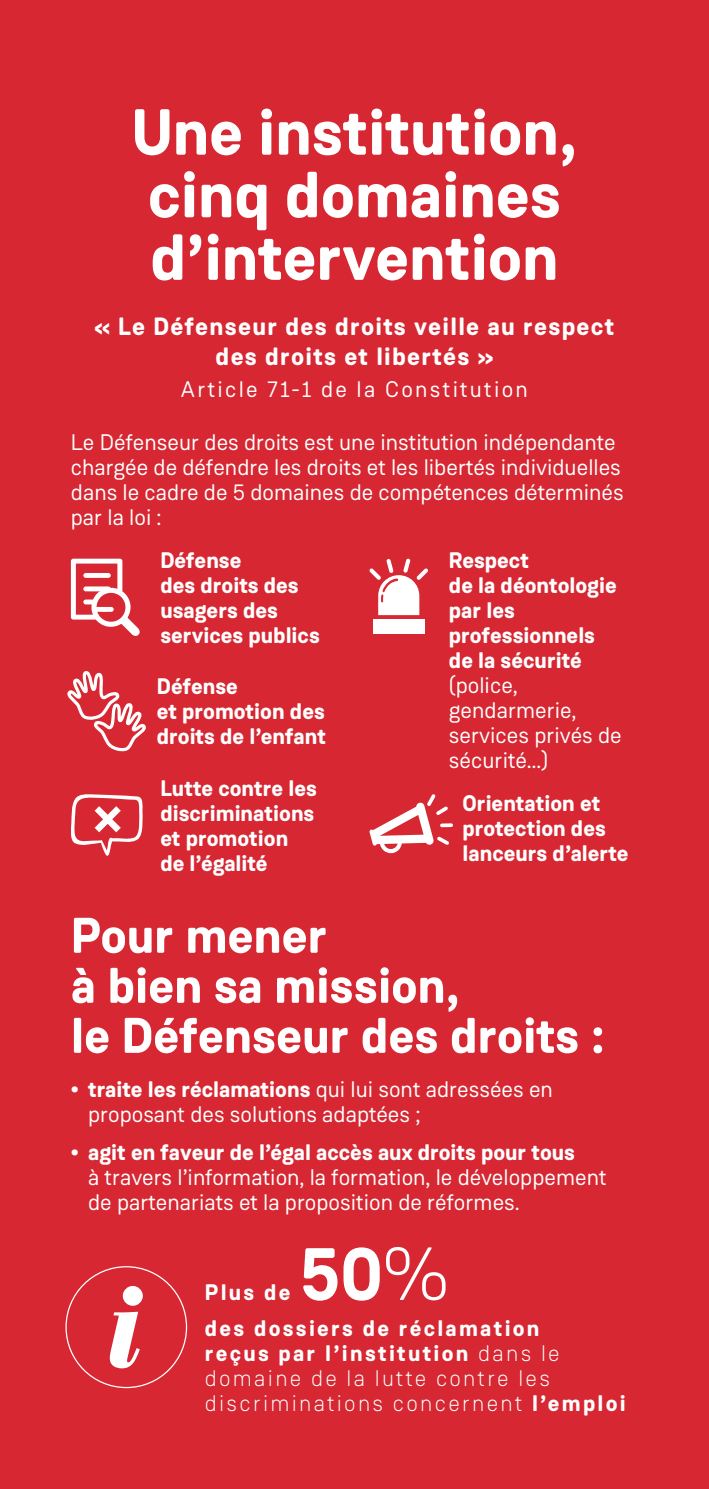
<style>
.page{position:relative;width:709px;height:1489px;background:#fff}
.page>*{position:absolute;margin:0;border:0;box-sizing:border-box;transform-origin:0 0}
.t1{font:700 75px "Weissenhof Grotesk";color:#fff}
.t2{font:700 65px/62.5px "Weissenhof Grotesk";color:#fff}
.t3{font:700 50px/50px "Weissenhof Grotesk";color:#fff}
.t4{font:700 25px/30px "Weissenhof Grotesk";letter-spacing:.05em;color:#fff;text-align:center}
.t5{font:22.5px/25px "Weissenhof Grotesk";color:#fff}
.t6{font:700 22.5px/25px "Weissenhof Grotesk";color:#fff}
.t7{font:300 22.5px/25px "Weissenhof Grotesk";letter-spacing:.1em;color:#fff}
.t8{font:22.5px "Weissenhof Grotesk";letter-spacing:.1em;color:#fff}
.s1{font-weight:700;font-size:27.5px}
.s2{font-weight:700}
.s3{font-weight:300}
</style>
<div class="page">
<div style="left:0;top:0;width:709px;height:1488px;background:#d62732"></div>
<svg style="left:110px;top:1285px;width:33px;height:83px"></svg>
<svg style="left:71px;top:794px;width:72px;height:62px"></svg>
<div style="left:373px;top:619px;width:51px;height:14px;background:#fff"></div>
<svg style="left:369px;top:558px;width:59px;height:57px"></svg>
<svg style="left:67px;top:671px;width:79px;height:81px"></svg>
<svg style="left:369px;top:794px;width:84px;height:59px"></svg>
<svg style="left:71px;top:558px;width:69px;height:78px"></svg>
<div style="left:95px;top:607px;width:11px;height:5px;background:#fff;border-radius:2px"></div>
<div style="left:102px;top:607px;width:12px;height:5px;background:#fff;border-radius:2px"></div>
<h2 class="t2" style="left:132px;top:102px;width:447px">Une institution, cinq domaines d’intervention</h2>
<p class="t4" style="left:95px;top:312px;width:521px">« Le Défenseur des droits veille au respect des droits et libertés »</p>
<p class="t8" style="left:181px;top:376px;width:348px">Article 71-1 de la Constitution</p>
<p class="t5" style="left:71px;top:429px;width:554px">Le Défenseur des droits est une institution indépendante chargée de défendre les droits et les libertés individuelles dans le cadre de 5 domaines de compétences déterminés par la loi :</p>
<p class="t6" style="left:160px;top:548px;width:161px">Défense<br>des droits des usagers des services publics</p>
<p class="t6" style="left:157px;top:674px;width:171px">Défense<br>et promotion des droits de l’enfant</p>
<p class="t6" style="left:160px;top:776px;width:158px">Lutte contre les discriminations et promotion de l’égalité</p>
<p class="t6" style="left:449px;top:548px;width:169px">Respect<br>de la déontologie par les professionnels de la sécurité</p>
<p class="t5" style="left:449px;top:673px;width:174px">(police, gendarmerie, services privés de sécurité…)</p>
<p class="t6" style="left:462px;top:791px;width:168px">Orientation et protection des lanceurs d’alerte</p>
<h3 class="t3" style="left:71px;top:911px;width:535px">Pour mener<br>à bien sa mission,<br>le Défenseur des droits :</h3>
<p class="t5" style="left:88px;top:1077px;width:466px;text-indent:-17px"><span class="s1">•</span> <span class="s2">traite les réclamations</span> qui lui sont adressées en proposant des solutions adaptées ;</p>
<p class="t5" style="left:88px;top:1139px;width:520px;text-indent:-17px"><span class="s1">•</span> <span class="s2">agit en faveur de l’égal accès aux droits pour tous<br></span>à travers l’information, la formation, le développement de partenariats et la proposition de réformes.</p>
<h1 class="t1" style="left:300px;top:1226px;width:150px">50<span class="s3">%</span></h1>
<p class="t7" style="left:205px;top:1314px;width:422px"><span class="s2">des dossiers de réclamation<br>reçus par l’institution</span> dans le domaine de la lutte contre les discriminations concernent <span class="s2">l’emploi</span></p>
<p class="t6" style="left:205px;top:1279px;width:87px">Plus de</p>
</div>
